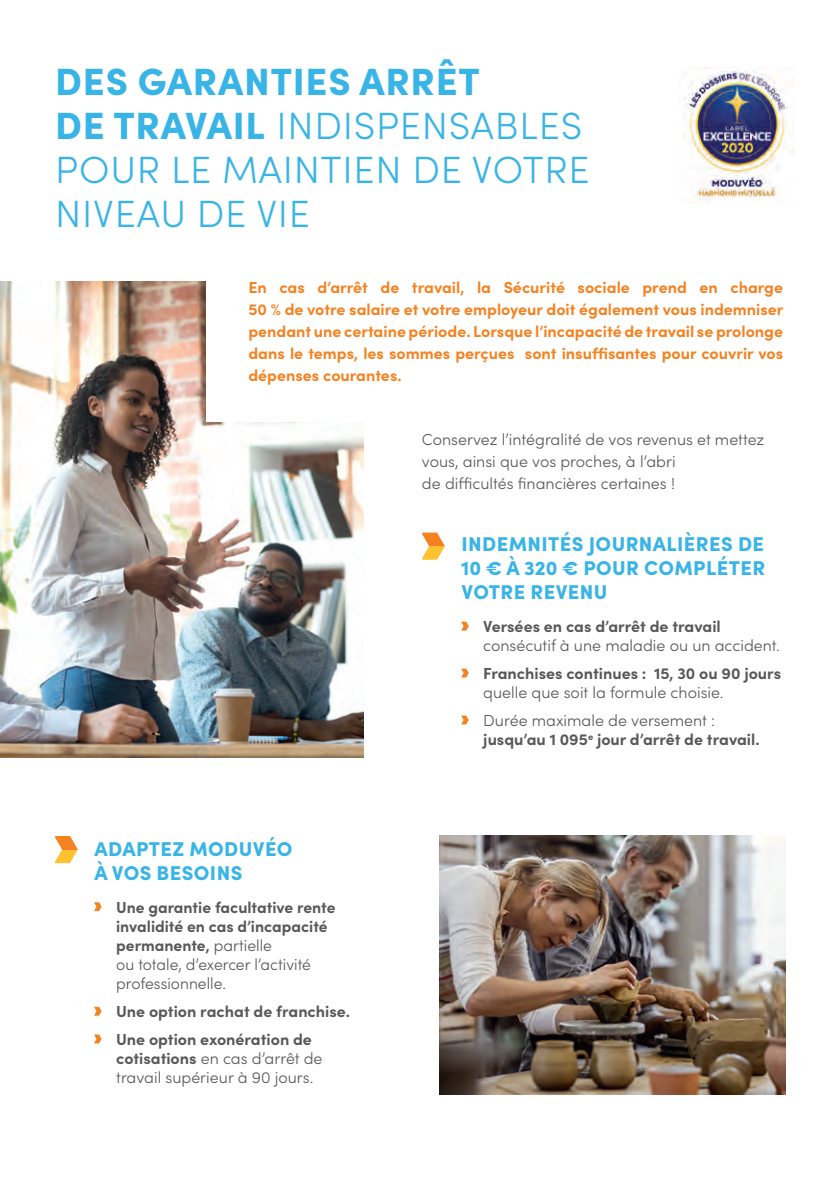
<style>
.page{position:relative;width:840px;height:1191px;background:#fff}
.page>*{position:absolute;margin:0;border:0;box-sizing:border-box;transform-origin:0 0}
.t1{font:300 38px/44px "Sofia Pro";letter-spacing:.02em;color:#39b4e7}
.t2{font:900 20px/24px "Sofia Pro";letter-spacing:.02em;color:#39b4e7}
.t3{font:700 16px/19.2px "Sofia Pro";color:#57585a}
.t4{font:700 16px/22px "Sofia Pro";color:#f58220;text-align:justify}
.t5{font:300 16px/22px "Sofia Pro";color:#57585a}
.s1{font-weight:900}
.s2{font-weight:300}
.s3{font-weight:700}
</style>
<div class="page">
<img style="left:0;top:282px;width:363px;height:475px">
<img style="left:439px;top:836px;width:345px;height:258px">
<svg style="left:94px;top:902px;width:7px;height:9px"></svg>
<svg style="left:94px;top:1006px;width:7px;height:9px"></svg>
<svg style="left:94px;top:1034px;width:7px;height:9px"></svg>
<svg style="left:55px;top:836px;width:23px;height:13px"></svg>
<svg style="left:55px;top:849px;width:23px;height:14px"></svg>
<div style="left:206px;top:249px;width:209px;height:173px;background:#fff"></div>
<svg style="left:461px;top:621px;width:7px;height:9px"></svg>
<svg style="left:461px;top:668px;width:7px;height:9px"></svg>
<svg style="left:461px;top:715px;width:7px;height:9px"></svg>
<svg style="left:422px;top:532px;width:22px;height:14px"></svg>
<svg style="left:422px;top:546px;width:22px;height:14px"></svg>
<img style="left:683px;top:68px;width:111px;height:135px">
<h1 class="t1" style="left:55px;top:57px;width:535px"><span class="s1">DES GARANTIES ARRÊT<br>DE TRAVAIL</span> INDISPENSABLES<br>POUR LE MAINTIEN DE VOTRE<br>NIVEAU DE VIE</h1>
<p class="t4" style="left:248px;top:275px;width:536px">En cas d’arrêt de travail, la Sécurité sociale prend en charge 50 % de votre salaire et votre employeur doit également vous indemniser pendant une certaine période. Lorsque l’incapacité de travail se prolonge dans le temps, les sommes perçues sont insuffisantes pour couvrir vos dépenses courantes.</p>
<p class="t5" style="left:422px;top:427px;width:343px">Conservez l’intégralité de vos revenus et mettez vous, ainsi que vos proches, à l’abri<br>de difficultés financières certaines !</p>
<p class="t2" style="left:94px;top:834px;width:199px">ADAPTEZ MODUVÉO<br>À VOS BESOINS</p>
<p class="t3" style="left:116px;top:896px;width:221px">Une garantie facultative rente invalidité en cas d’incapacité permanente, <span class="s2">partielle<br>ou totale, d’exercer l’activité professionnelle.</span></p>
<p class="t3" style="left:116px;top:996px;width:235px;line-height:27.8px">Une option rachat de franchise.<br>Une option exonération de</p>
<p class="t5" style="left:116px;top:1048px;width:208px;line-height:19.2px"><span class="s3">cotisations</span> en cas d’arrêt de travail supérieur à 90 jours.</p>
<p class="t2" style="left:461px;top:530px;width:305px;text-align:justify">INDEMNITÉS JOURNALIÈRES DE 10 € À 320 € POUR COMPLÉTER VOTRE REVENU</p>
<p class="t3" style="left:483px;top:615px;width:239px">Versées en cas d’arrêt de travail</p>
<p class="t5" style="left:483px;top:633px;width:298px">consécutif à une maladie ou un accident.</p>
<p class="t3" style="left:483px;top:662px;width:299px">Franchises continues : 15, 30 ou 90 jours</p>
<p class="t5" style="left:483px;top:677px;width:242px;line-height:27.8px">quelle que soit la formule choisie.<br>Durée maximale de versement :</p>
<p class="t3" style="left:483px;top:728px;width:277px">jusqu’au 1 095<sup>e</sup> jour d’arrêt de travail.</p>
</div>
